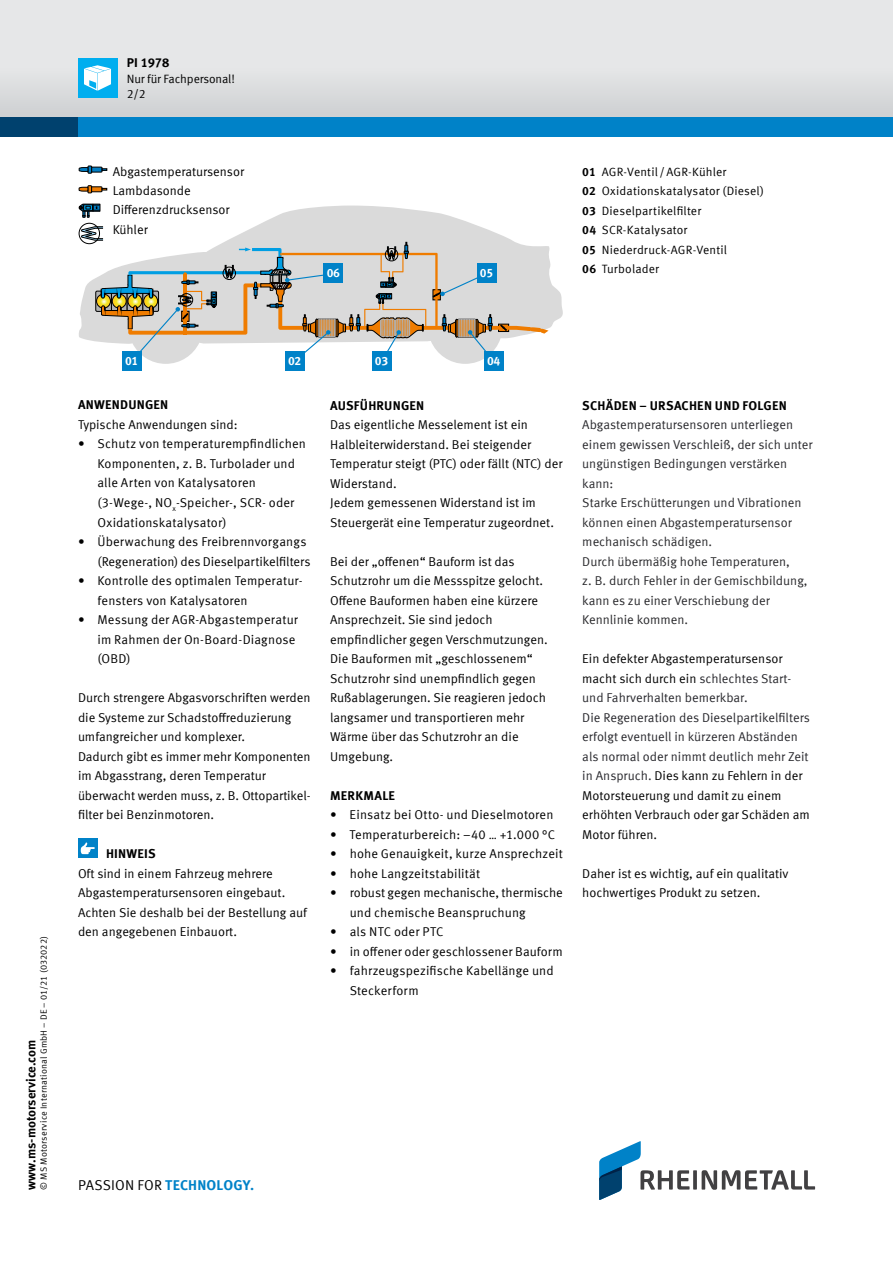
<style>
.page{position:relative;width:893px;height:1263px;background:#fff}
.page>*{position:absolute;margin:0;border:0;box-sizing:border-box;transform-origin:0 0}
.t1{font:700 14.25px "Meta Offc Pro";letter-spacing:.01em;color:#0082c8}
.t2{font:12.75px/19.5px "Meta Offc Pro Norm";color:#000}
.t3{font:12.75px/19.5px "Meta Offc Pro Norm";color:#28282d}
.t4{font:12.75px/19.5px "Meta Offc Pro Norm";color:#29292c}
.t5{font:12.75px/19.5px "Meta Offc Pro Norm";color:#29292d}
.t6{font:700 12.75px "Meta Offc Pro";letter-spacing:.015em;color:#000}
.t7{font:12px/19.5px "Meta Offc Pro Norm";letter-spacing:.01em;color:#000}
.t8{font:12px "Meta Offc Pro Norm";letter-spacing:-.01em;color:#000}
.t9{font:700 12px "Meta Offc Pro";letter-spacing:-.025em;color:#fff}
.t10{font:9px "Meta Offc Pro Norm";letter-spacing:.02em;color:#000}
.s1{font-family:"Meta Offc Pro";font-weight:700}
.s2{font-size:10.8px}
.s3{color:#000}
.s4{font-family:"Meta Offc Pro Norm";font-weight:400;color:#000}
</style>
<div class="page">
<div style="left:0;top:0;width:893px;height:127px;background:#e6e7e8"></div>
<div style="left:0;top:68px;width:893px;height:49px;background:#dadbdd"></div>
<div style="left:0;top:117px;width:893px;height:19px;background:#00416e"></div>
<div style="left:78px;top:117px;width:815px;height:19px;background:#0082c8"></div>
<div style="left:78px;top:58px;width:39px;height:39px;background:#00aeef"></div>
<svg style="left:84px;top:65px;width:27px;height:26px"></svg>
<svg style="left:599px;top:1141px;width:216px;height:59px"></svg>
<svg style="left:79px;top:206px;width:484px;height:158px"></svg>
<div style="left:122px;top:351px;width:19px;height:20px;background:#0082c8"></div>
<div style="left:285px;top:351px;width:20px;height:20px;background:#0082c8"></div>
<div style="left:372px;top:351px;width:19px;height:20px;background:#0082c8"></div>
<div style="left:484px;top:351px;width:19px;height:20px;background:#0082c8"></div>
<svg style="left:79px;top:204px;width:21px;height:13px"></svg>
<svg style="left:79px;top:166px;width:28px;height:8px"></svg>
<svg style="left:79px;top:185px;width:28px;height:8px"></svg>
<svg style="left:80px;top:226px;width:468px;height:136px"></svg>
<div style="left:79px;top:223px;width:21px;height:21px;border:1px solid #000;border-radius:50%"></div>
<div style="left:78px;top:838px;width:19px;height:20px;background:#0082c8"></div>
<svg style="left:81px;top:842px;width:14px;height:12px"></svg>
<p class="t6" style="left:127px;top:53px;width:44px">PI 1978</p>
<p class="t7" style="left:127px;top:83px;width:20px">2/2</p>
<p class="t8" style="left:127px;top:69px;width:110px">Nur für Fachpersonal!</p>
<p class="t2" style="left:113px;top:160px;width:133px">Abgastemperatursensor<br>Lambdasonde<br>Differenzdrucksensor<br>Kühler</p>
<p class="t7" style="left:582px;top:161px;width:183px"><span class="s1">01</span> AGR-Ventil /AGR-Kühler<br><span class="s1">02</span> Oxidationskatalysator (Diesel)<br><span class="s1">03</span> Dieselpartikelfilter<br><span class="s1">04</span> SCR-Katalysator<br><span class="s1">05</span> Niederdruck-AGR-Ventil<br><span class="s1">06</span> Turbolader</p>
<p class="t9" style="left:327px;top:263px;width:15px">06</p>
<p class="t9" style="left:480px;top:263px;width:15px">05</p>
<p class="t10" style="left:37px;top:1189px;width:255px;rotate:-90deg">© MS Motorservice International GmbH – DE – 01/21 (032022)</p>
<p class="t6" style="left:21px;top:1189px;width:151px;rotate:-90deg">www.ms-motorservice.com</p>
<p class="t9" style="left:125px;top:351px;width:15px">01</p>
<p class="t9" style="left:288px;top:351px;width:15px">02</p>
<p class="t9" style="left:375px;top:351px;width:15px">03</p>
<p class="t9" style="left:487px;top:351px;width:15px">04</p>
<p class="t6" style="left:78px;top:395px;width:92px">ANWENDUNGEN</p>
<p class="t2" style="left:78px;top:414px;width:161px">Typische Anwendungen sind:</p>
<p class="t2" style="left:97px;top:433px;width:210px;text-indent:-19px">• Schutz von temperaturempfindlichen Komponenten, z. B. Turbolader und alle Arten von Katalysatoren (3-Wege-, NO<sub>x</sub>-Speicher-, SCR- oder Oxidationskatalysator)</p>
<p class="t2" style="left:97px;top:531px;width:215px;text-indent:-19px">• Überwachung des Freibrennvorgangs (Regeneration) des Dieselpartikelfilters</p>
<p class="t2" style="left:97px;top:570px;width:205px;text-indent:-19px">• Kontrolle des optimalen Temperatur&shy;fensters von Katalysatoren</p>
<p class="t2" style="left:97px;top:609px;width:202px;text-indent:-19px">• Messung der AGR-Abgastemperatur im Rahmen der On-Board-Diagnose (OBD)</p>
<p class="t2" style="left:78px;top:687px;width:234px">Durch strengere Abgasvorschriften werden die Systeme zur Schadstoffreduzierung umfangreicher und komplexer.<br>Dadurch gibt es immer mehr Komponenten im Abgasstrang, deren Temperatur überwacht werden muss, z. B. Ottopartikel&shy;filter bei Benzinmotoren.</p>
<p class="t6" style="left:106px;top:844px;width:51px">HINWEIS</p>
<p class="t2" style="left:78px;top:863px;width:231px">Oft sind in einem Fahrzeug mehrere Abgastemperatursensoren eingebaut.<br>Achten Sie deshalb bei der Bestellung auf den angegebenen Einbauort.</p>
<p class="t6" style="left:330px;top:395px;width:96px">AUSFÜHRUNGEN</p>
<p class="t2" style="left:330px;top:414px;width:234px">Das eigentliche Messelement ist ein Halbleiterwiderstand. Bei steigender Temperatur steigt (PTC) oder fällt (NTC) der Widerstand.<br>Jedem gemessenen Widerstand ist im Steuergerät eine Temperatur zugeordnet.</p>
<p class="t2" style="left:330px;top:550px;width:219px">Bei der „offenen“ Bauform ist das Schutzrohr um die Messspitze gelocht.<br>Offene Bauformen haben eine kürzere Ansprechzeit. Sie sind jedoch empfindlicher gegen Verschmutzungen.<br>Die Bauformen mit „geschlossenem“ Schutzrohr sind unempfindlich gegen Rußablagerungen. Sie reagieren jedoch langsamer und transportieren mehr Wärme über das Schutzrohr an die Umgebung.</p>
<p class="t6" style="left:330px;top:785px;width:66px">MERKMALE</p>
<p class="t2" style="left:330px;top:804px;width:225px">• Einsatz bei Otto- und Dieselmotoren</p>
<p class="t2" style="left:330px;top:823px;width:226px">• Temperaturbereich: –40 <span class="s2">…</span> +1.000 °C</p>
<p class="t2" style="left:330px;top:843px;width:234px">• hohe Genauigkeit, kurze Ansprechzeit</p>
<p class="t2" style="left:330px;top:863px;width:152px">• hohe Langzeitstabilität</p>
<p class="t2" style="left:350px;top:882px;width:215px;text-indent:-19px">• robust gegen mechanische, thermische und chemische Beanspruchung</p>
<p class="t2" style="left:330px;top:921px;width:115px">• als NTC oder PTC</p>
<p class="t2" style="left:330px;top:940px;width:234px">• in offener oder geschlossener Bauform</p>
<p class="t2" style="left:350px;top:960px;width:206px;text-indent:-19px">• fahrzeugspezifische Kabellänge und<br>Steckerform</p>
<p class="t6" style="left:582px;top:395px;width:206px">SCHÄDEN – URSACHEN UND FOLGEN</p>
<p class="t5" style="left:582px;top:414px;width:232px">Abgastemperatursensoren unterliegen einem gewissen Verschleiß, der sich unter ungünstigen Bedingungen verstärken kann:</p>
<p class="t4" style="left:582px;top:492px;width:227px">Starke Erschütterungen und Vibrationen können einen Abgastemperatursensor mechanisch schädigen.<br>Durch übermäßig hohe Temperaturen,<br>z. B. durch Fehler in der Gemischbildung, kann es zu einer Verschiebung der Kennlinie kommen.</p>
<p class="t3" style="left:582px;top:648px;width:229px"><span class="s3">Ein defekter Abgastemperatursensor macht sich durch ein</span> schlechtes Start&shy;und Fahrverhalten bemerkbar.<br>Die Regeneration des Dieselpartikelfilters erfolgt eventuell in kürzeren Abständen als normal oder nimmt deutlich mehr Zeit in Anspruch. <span class="s3">Dies kann zu Fehlern in der Motorsteuerung und damit zu einem erhöhten Verbrauch oder gar Schäden am Motor führen.</span></p>
<p class="t2" style="left:582px;top:862px;width:208px">Daher ist es wichtig, auf ein qualitativ hochwertiges Produkt zu setzen.</p>
<p class="t1" style="left:78px;top:1173px;width:178px"><span class="s4">PASSION FOR</span> TECHNOLOGY.</p>
</div>
